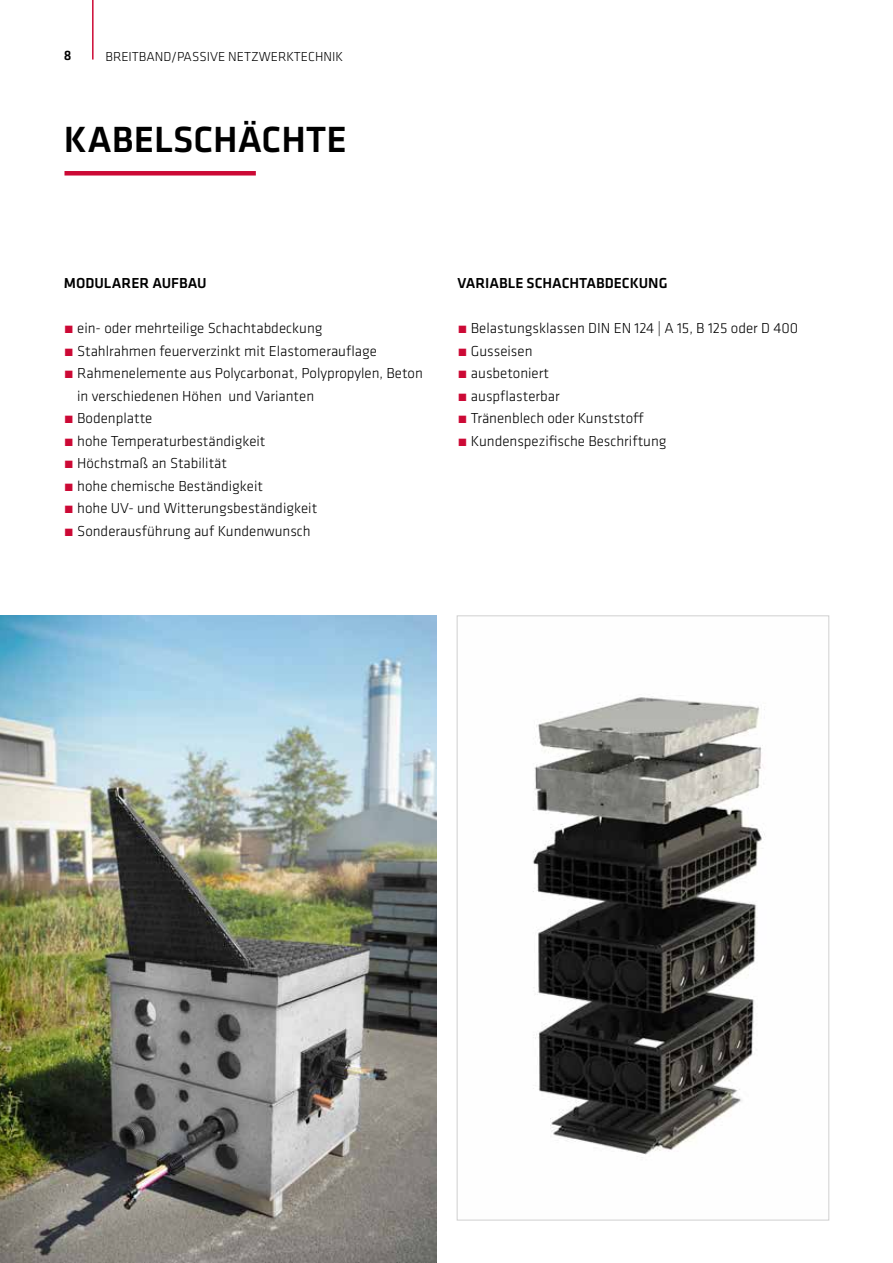
<style>
.page{position:relative;width:893px;height:1263px;background:#fff}
.page>*{position:absolute;margin:0;border:0;box-sizing:border-box;transform-origin:0 0}
.t1{font:500 36px "GC Klavika Head";color:#000}
.t2{font:300 15px/22.5px "GC Klavika Fein";color:#000}
.t3{font:500 15px "GC Klavika";color:#000}
.t4{font:300 13.5px "GC Klavika Fein";color:#000}
.t5{font:500 13.5px "GC Klavika Head";color:#000}
.s1{color:#cc0935}
</style>
<div class="page">
<hr style="left:92px;top:0;width:2px;height:60px;background:#cc0935">
<div style="left:64px;top:171px;width:192px;height:5px;background:#cc0935"></div>
<img style="left:0;top:615px;width:436px;height:648px">
<img style="left:533px;top:696px;width:232px;height:459px">
<p class="t5" style="left:64px;top:45px;width:9px">8</p>
<p class="t4" style="left:105px;top:49px;width:239px">BREITBAND/PASSIVE NETZWERKTECHNIK</p>
<h1 class="t1" style="left:64px;top:114px;width:285px">KABELSCHÄCHTE</h1>
<p class="t3" style="left:64px;top:273px;width:144px">MODULARER AUFBAU</p>
<p class="t2" style="left:64px;top:317px;width:260px"><span class="s1">•</span> ein- oder mehrteilige Schachtabdeckung</p>
<p class="t2" style="left:64px;top:339px;width:315px"><span class="s1">•</span> Stahlrahmen feuerverzinkt mit Elastomerauflage</p>
<p class="t2" style="left:77px;top:362px;width:347px;text-indent:-13px"><span class="s1">•</span> Rahmenelemente aus Polycarbonat, Polypropylen, Beton in verschiedenen Höhen und Varianten</p>
<p class="t2" style="left:64px;top:407px;width:90px"><span class="s1">•</span> Bodenplatte</p>
<p class="t2" style="left:64px;top:429px;width:203px"><span class="s1">•</span> hohe Temperaturbeständigkeit</p>
<p class="t2" style="left:64px;top:452px;width:165px"><span class="s1">•</span> Höchstmaß an Stabilität</p>
<p class="t2" style="left:64px;top:474px;width:201px"><span class="s1">•</span> hohe chemische Beständigkeit</p>
<p class="t2" style="left:64px;top:497px;width:255px"><span class="s1">•</span> hohe UV- und Witterungsbeständigkeit</p>
<p class="t2" style="left:64px;top:519px;width:248px"><span class="s1">•</span> Sonderausführung auf Kundenwunsch</p>
<p class="t3" style="left:457px;top:273px;width:211px">VARIABLE SCHACHTABDECKUNG</p>
<p class="t2" style="left:457px;top:317px;width:342px"><span class="s1">•</span> Belastungsklassen DIN EN 124 | A 15, B 125 oder D 400</p>
<p class="t2" style="left:457px;top:339px;width:77px"><span class="s1">•</span> Gusseisen</p>
<p class="t2" style="left:457px;top:362px;width:93px"><span class="s1">•</span> ausbetoniert</p>
<p class="t2" style="left:457px;top:384px;width:104px"><span class="s1">•</span> auspflasterbar</p>
<p class="t2" style="left:457px;top:407px;width:188px"><span class="s1">•</span> Tränenblech oder Kunststoff</p>
<p class="t2" style="left:457px;top:429px;width:211px"><span class="s1">•</span> Kundenspezifische Beschriftung</p>
</div>
